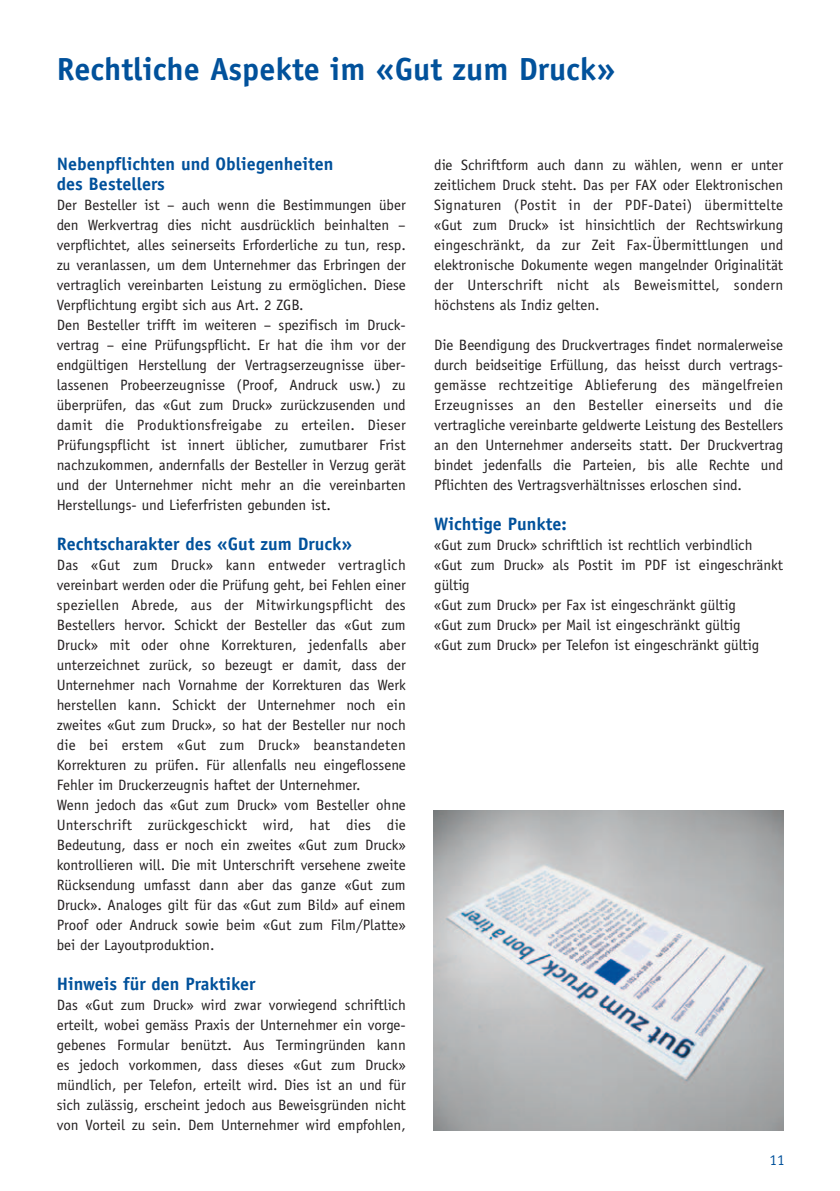
<style>
.page{position:relative;width:840px;height:1191px;background:#fff}
.page>*{position:absolute;margin:0;border:0;box-sizing:border-box;transform-origin:0 0}
.t1{font:700 32px "Officina Sans";color:#01519b}
.t2{font:700 18px/20px "Officina Sans";color:#01519b}
.t3{font:15px/20px "Officina Sans";color:#231f20}
.t4{font:15px "Officina Sans";color:#01519b}
.s1{color:#0d090a}
</style>
<div class="page">
<img style="left:433px;top:810px;width:349px;height:320px">
<h1 class="t1" style="left:57px;top:57px;width:560px">Rechtliche Aspekte im «Gut zum Druck»</h1>
<p class="t2" style="left:57px;top:155px;width:278px">Nebenpflichten und Obliegenheiten des Bestellers</p>
<p class="t3" style="left:57px;top:196px;width:350px">Der Besteller ist – auch wenn die Bestimmungen über den Werkvertrag dies nicht ausdrücklich beinhalten – verpflichtet, alles seinerseits Erforderliche zu tun, resp. zu veranlassen, um dem Unternehmer das Erbringen der vertraglich vereinbarten Leistung zu ermöglichen. Diese Verpflichtung ergibt sich aus Art. 2 ZGB.<br>Den Besteller trifft im weiteren – spezifisch im Druck - vertrag – eine Prüfungspflicht. Er hat die ihm vor der endgültigen Herstellung der Vertragserzeugnisse über - lassenen Probeerzeugnisse (Proof, Andruck usw.) zu überprüfen, das «Gut zum Druck» zurückzusenden und damit die Produktionsfreigabe zu erteilen. Dieser Prüfungs pflicht ist innert üblicher, zumutbarer Frist nachzukommen, andernfalls der Besteller in Verzug gerät und der Unternehmer nicht mehr an die vereinbarten Herstellungs- und Lieferfristen gebunden is<span class="s1">t.</span></p>
<p class="t2" style="left:57px;top:535px;width:297px">Rechtscharakter des «Gut zum Druck»</p>
<p class="t3" style="left:57px;top:556px;width:350px">Das «Gut zum Druck» kann entweder vertraglich ver einbart werden oder die Prüfung geht, bei Fehlen einer speziellen Abrede, aus der Mitwirkungspflicht des Bestellers hervor. Schickt der Besteller das «Gut zum Druck» mit oder ohne Korrekturen, jedenfalls aber unterzeichnet zurück, so bezeugt er damit, dass der Unternehmer nach Vornahme der Korrekturen das Werk herstellen kann. Schickt der Unternehmer noch ein zweites «Gut zum Druck», so hat der Besteller nur noch die bei erstem «Gut zum Druck» beanstandeten Korrekturen zu prüfen. Für allenfalls neu eingeflossene Fehler im Druckerzeugnis haftet der Unternehmer.<br>Wenn jedoch das «Gut zum Druck» vom Besteller ohne Unterschrift zurückgeschickt wird, hat dies die Bedeutung, dass er noch ein zweites «Gut zum Druck» kontrollieren will. Die mit Unterschrift versehene zweite Rücksendung umfasst dann aber das ganze «Gut zum Druck». Analoges gilt für das «Gut zum Bild» auf einem Proof oder Andruck sowie beim «Gut zum Film/Platte» bei der Layoutproduktion.</p>
<p class="t2" style="left:57px;top:975px;width:200px">Hinweis für den Praktiker</p>
<p class="t3" style="left:57px;top:996px;width:350px;text-align:justify">Das «Gut zum Druck» wird zwar vorwiegend schriftlich erteilt, wobei gemäss Praxis der Unternehmer ein vorge&shy;gebenes Formular benützt. Aus Termingründen kann es jedoch vorkommen, dass dieses «Gut zum Druck» mündlich, per Telefon, erteilt wird. Dies ist an und für sich zulässig, erscheint jedoch aus Beweisgründen nicht von Vorteil zu sein. Dem Unternehmer wird empfohlen,</p>
<p class="t3" style="left:434px;top:156px;width:350px;text-align:justify">die Schriftform auch dann zu wählen, wenn er unter zeit lichem Druck steht. Das per FAX oder Elektronischen Signaturen (Postit in der PDF-Datei) übermittelte «Gut zum Druck» ist hinsichtlich der Rechtswirkung eingeschränkt, da zur Zeit Fax-Übermittlungen und elektronische Dokumente wegen mangelnder Originalität der Unterschrift nicht als Beweismittel, sondern höchstens als Indiz gelten.</p>
<p class="t3" style="left:434px;top:336px;width:350px;text-align:justify">Die Beendigung des Druckvertrages findet normalerweise durch beidseitige Erfüllung, das heisst durch vertrags - gemässe rechtzeitige Ablieferung des mängelfreien Erzeugnisses an den Besteller einerseits und die vertragliche vereinbarte geldwerte Leistung des Bestellers an den Unternehmer anderseits statt. Der Druckvertrag bindet jedenfalls die Parteien, bis alle Rechte und Pflichten des Vertragsverhältnisses erloschen sind.</p>
<p class="t2" style="left:434px;top:515px;width:134px">Wichtige Punkte:</p>
<p class="t3" style="left:434px;top:536px;width:350px">«Gut zum Druck» schriftlich ist rechtlich verbindlich «Gut zum Druck» als Postit im PDF ist eingeschränkt gültig<br>«Gut zum Druck» per Fax ist eingeschränkt gültig<br>«Gut zum Druck» per Mail ist eingeschränkt gültig<br>«Gut zum Druck» per Telefon ist eingeschränkt gültig</p>
<p class="t4" style="left:769px;top:1154px;width:16px">11</p>
</div>
